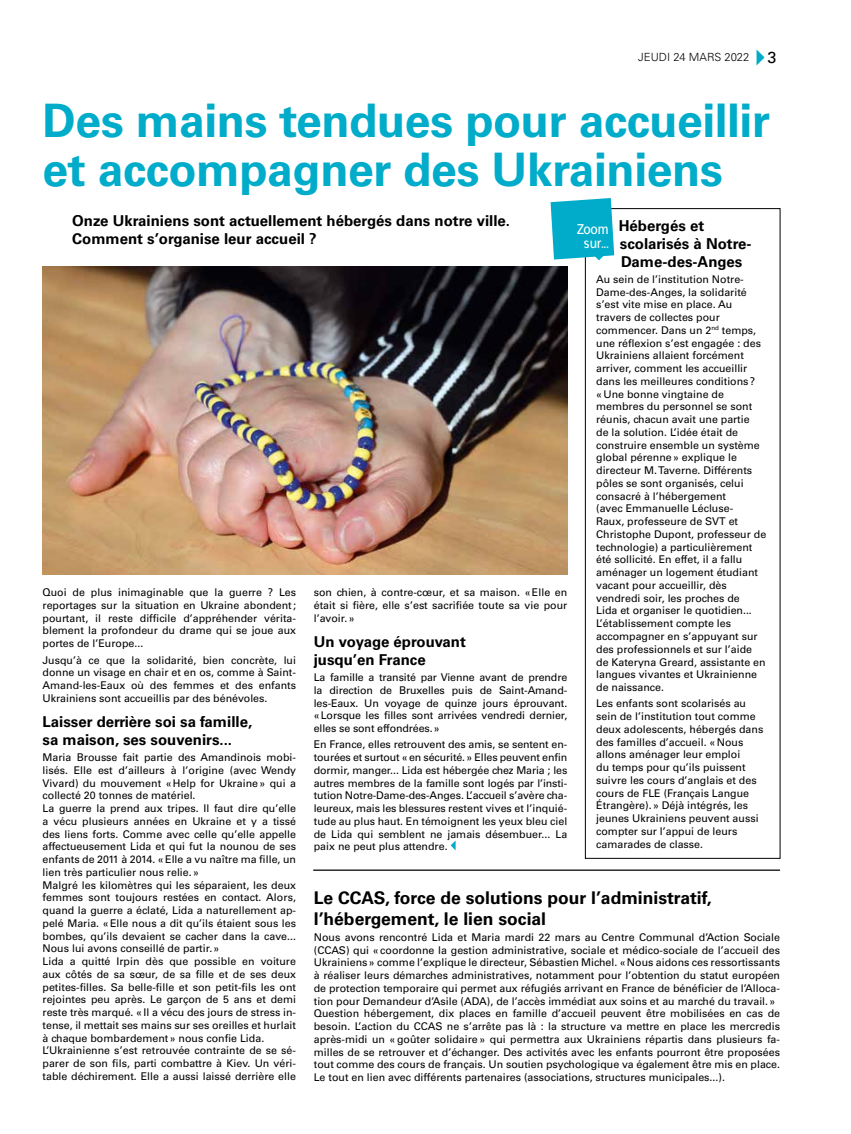
<style>
.page{position:relative;width:851px;height:1134px;background:#fff}
.page>*{position:absolute;margin:0;border:0;box-sizing:border-box;transform-origin:0 0}
.t1{font:700 46.25px/48.8px "Univers LT";letter-spacing:-.01em;color:#00acc9}
.t2{font:700 17.5px/21px "Univers LT";color:#000}
.t3{font:700 15px/18px "Univers LT";color:#000}
.t4{font:14.25px/14.8px "Francophil Sans";color:#fff;text-align:center}
.t5{font:300 11.25px "Univers LT";color:#000}
.t6{font:10.62px/12.8px "Univers LT";color:#000;text-align:justify}
.s1{font-weight:400;font-size:16px}
</style>
<div class="page">
<svg style="left:756px;top:49px;width:8px;height:16px"></svg>
<hr style="left:313px;top:869px;width:467px;height:2px;background:#000">
<svg style="left:450px;top:841px;width:5px;height:9px"></svg>
<img style="left:43px;top:266px;width:524px;height:308px">
<div style="left:585px;top:208px;width:195px;height:650px;border:1px solid #000"></div>
<svg style="left:550px;top:198px;width:64px;height:62px;background:#1eb5cf"></svg>
<p class="t5" style="left:638px;top:50px;width:139px">JEUDI 24 MARS 2022 <span class="s1">3</span></p>
<h1 class="t1" style="left:43px;top:97px;width:729px">Des mains tendues pour accueillir et accompagner des Ukrainiens</h1>
<h3 class="t3" style="left:72px;top:212px;width:439px">Onze Ukrainiens sont actuellement hébergés dans notre ville.<br>Comment s’organise leur accueil ?</h3>
<h3 class="t3" style="left:618px;top:216px;width:134px">Hébergés et scolarisés à Notre-<br>Dame-des-Anges</h3>
<p class="t6" style="left:596px;top:273px;width:172px;text-align:left">Au sein de l’institution Notre-<br>Dame-des-Anges, la solidarité s’est vite mise en place. Au travers de collectes pour commencer. Dans un 2<sup>nd</sup> temps, une réflexion s’est engagée : des<br>Ukrainiens allaient forcément arriver, comment les accueillir dans les meilleures conditions? «Une bonne vingtaine de membres du personnel se sont réunis, chacun avait une partie<br>de la solution. L’idée était de construire ensemble un système global pérenne» explique le directeur M. Taverne. Différents pôles se sont organisés, celui consacré à l’hébergement<br>(avec Emmanuelle Lécluse-<br>Raux, professeure de SVT et<br>Christophe Dupont, professeur de technologie) a particulièrement été sollicité. En effet, il a fallu aménager un logement étudiant vacant pour accueillir, dès vendredi soir, les proches de<br>Lida et organiser le quotidien...<br>L’établissement compte les accompagner en s’appuyant sur des professionnels et sur l’aide de Kateryna Greard, assistante en langues vivantes et Ukrainienne de naissance.</p>
<p class="t6" style="left:596px;top:697px;width:169px;text-align:left">Les enfants sont scolarisés au sein de l’institution tout comme deux adolescents, hébergés dans des familles d’accueil. «Nous allons aménager leur emploi<br>du temps pour qu’ils puissent suivre les cours d’anglais et des cours de FLE (Français Langue<br>Étrangère).» Déjà intégrés, les jeunes Ukrainiens peuvent aussi compter sur l’appui de leurs camarades de classe.</p>
<h3 class="t4" style="left:577px;top:221px;width:33px">Zoom sur...</h3>
<p class="t6" style="left:314px;top:586px;width:255px">son chien, à contre-cœur, et sa maison. «Elle en était si fière, elle s’est sacrifiée toute sa vie pour l’avoir.»</p>
<h3 class="t3" style="left:314px;top:633px;width:154px">Un voyage éprouvant jusqu’en France</h3>
<p class="t6" style="left:314px;top:671px;width:255px">La famille a transité par Vienne avant de prendre la direction de Bruxelles puis de Saint-Amand&shy;les-Eaux. Un voyage de quinze jours éprouvant. «Lorsque les filles sont arrivées vendredi dernier, elles se sont effondrées.»</p>
<p class="t6" style="left:314px;top:738px;width:255px">En France, elles retrouvent des amis, se sentent en&shy;tourées et surtout «en sécurité.» Elles peuvent enfin dormir, manger... Lida est hébergée chez Maria ; les autres membres de la famille sont logés par l’insti&shy;tution Notre-Dame-des-Anges. L’accueil s’avère cha&shy;leureux, mais les blessures restent vives et l’inquié&shy;tude au plus haut. En témoignent les yeux bleu ciel de Lida qui semblent ne jamais désembuer... La paix ne peut plus attendre.</p>
<p class="t6" style="left:43px;top:586px;width:255px">Quoi de plus inimaginable que la guerre ? Les reportages sur la situation en Ukraine abondent; pourtant, il reste difficile d’appréhender vérita&shy;blement la profondeur du drame qui se joue aux portes de l’Europe...</p>
<p class="t6" style="left:43px;top:653px;width:255px">Jusqu’à ce que la solidarité, bien concrète, lui donne un visage en chair et en os, comme à Saint-Amand-les-Eaux où des femmes et des enfants Ukrainiens sont accueillis par des bénévoles.</p>
<h3 class="t3" style="left:43px;top:713px;width:211px">Laisser derrière soi sa famille, sa maison, ses souvenirs...</h3>
<p class="t6" style="left:43px;top:751px;width:255px;text-align:left">Maria Brousse fait partie des Amandinois mobi&shy;lisés. Elle est d’ailleurs à l’origine (avec Wendy Vivard) du mouvement «Help for Ukraine» qui a collecté 20 tonnes de matériel.<br>La guerre la prend aux tripes. Il faut dire qu’elle a vécu plusieurs années en Ukraine et y a tissé des liens forts. Comme avec celle qu’elle appelle affectueusement Lida et qui fut la nounou de ses enfants de 2011 à 2014. «Elle a vu naître ma fille, un lien très particulier nous relie.»<br>Malgré les kilomètres qui les séparaient, les deux femmes sont toujours restées en contact. Alors, quand la guerre a éclaté, Lida a naturellement ap&shy;pelé Maria. «Elle nous a dit qu’ils étaient sous les bombes, qu’ils devaient se cacher dans la cave...<br>Nous lui avons conseillé de partir.»<br>Lida a quitté Irpin dès que possible en voiture aux côtés de sa sœur, de sa fille et de ses deux petites-filles. Sa belle-fille et son petit-fils les ont rejointes peu après. Le garçon de 5 ans et demi reste très marqué. «Il a vécu des jours de stress in&shy;tense, il mettait ses mains sur ses oreilles et hurlait à chaque bombardement» nous confie Lida.<br>L’Ukrainienne s’est retrouvée contrainte de se sé&shy;parer de son fils, parti combattre à Kiev. Un véri&shy;table déchirement. Elle a aussi laissé derrière elle</p>
<h2 class="t2" style="left:314px;top:887px;width:399px">Le CCAS, force de solutions pour l’administratif, l’hébergement, le lien social</h2>
<p class="t6" style="left:314px;top:931px;width:467px;text-align:left">Nous avons rencontré Lida et Maria mardi 22 mars au Centre Communal d’Action Sociale (CCAS) qui «coordonne la gestion administrative, sociale et médico-sociale de l’accueil des Ukrainiens» comme l’explique le directeur, Sébastien Michel. «Nous aidons ces ressortissants à réaliser leurs démarches administratives, notamment pour l’obtention du statut européen de protection temporaire qui permet aux réfugiés arrivant en France de bénéficier de l’Alloca&shy;tion pour Demandeur d’Asile (ADA), de l’accès immédiat aux soins et au marché du travail.» Question hébergement, dix places en famille d’accueil peuvent être mobilisées en cas de besoin. L’action du CCAS ne s’arrête pas là : la structure va mettre en place les mercredis après-midi un « goûter solidaire » qui permettra aux Ukrainiens répartis dans plusieurs fa&shy;milles de se retrouver et d’échanger. Des activités avec les enfants pourront être proposées tout comme des cours de français. Un soutien psychologique va également être mis en place.<br>Le tout en lien avec différents partenaires (associations, structures municipales...).</p>
</div>
